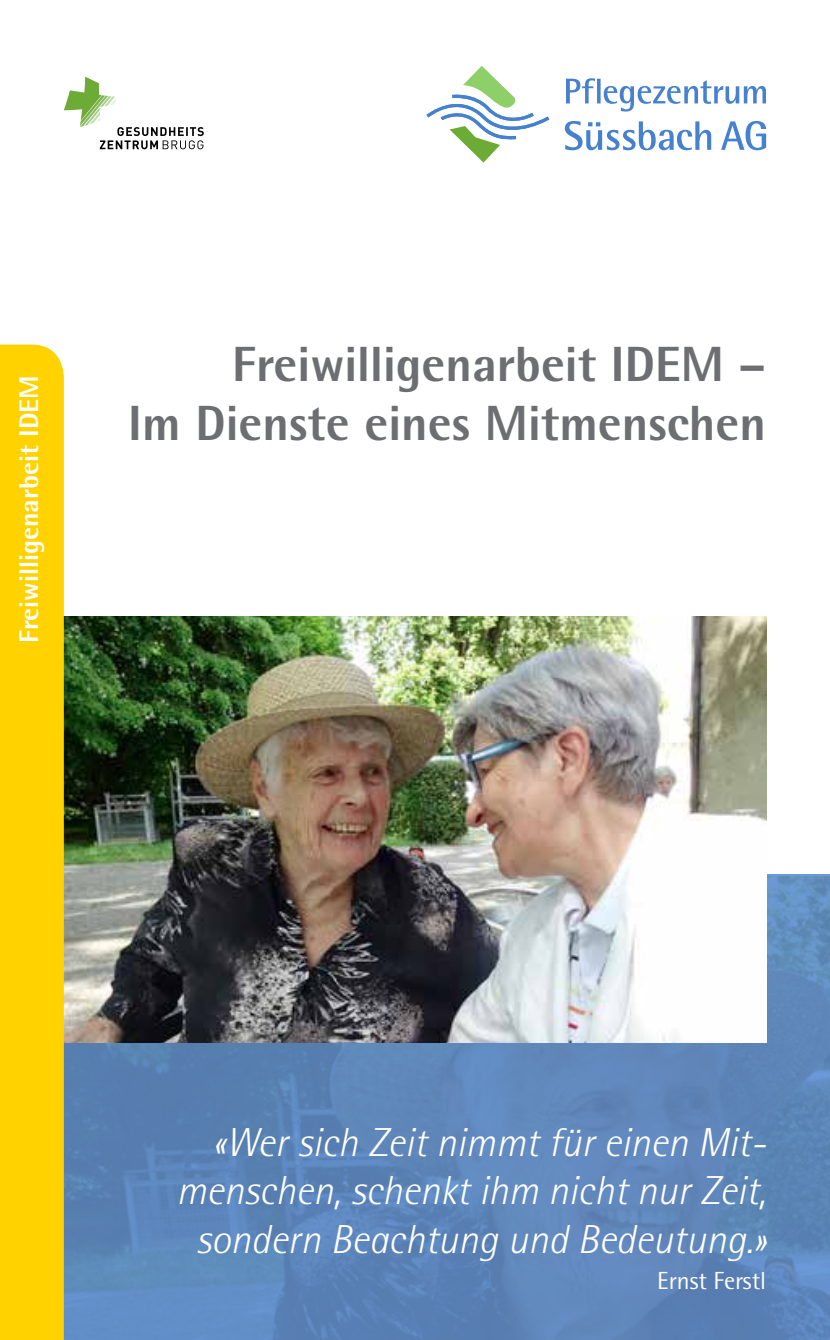
<style>
.page{position:relative;width:830px;height:1340px;background:#fff}
.page>*{position:absolute;margin:0;border:0;box-sizing:border-box;transform-origin:0 0}
.t1{font:800 49.5px/59.4px "Rotis Semi Sans";color:#6d6e71;text-align:right}
.t2{font:italic 300 40.5px/48.6px "Rotis Semi Sans";color:#fff;text-align:right}
.t3{font:800 27px "Rotis Semi Sans";color:#fff}
.t4{font:24.75px "Rotis Semi Sans";color:#fff}
</style>
<div class="page">
<svg style="left:426px;top:66px;width:123px;height:96px"></svg>
<svg style="left:564px;top:121px;width:201px;height:29px"></svg>
<svg style="left:566px;top:78px;width:199px;height:33px"></svg>
<img style="left:64px;top:876px;width:765px;height:463px">
<img style="left:64px;top:616px;width:701px;height:426px">
<div style="left:0;top:344px;width:64px;height:995px;background:#ffd200"></div>
<svg style="left:64px;top:77px;width:140px;height:72px"></svg>
<p class="t3" style="left:12px;top:643px;width:269px;rotate:-90deg">Freiwilligenarbeit IDEM</p>
<p class="t1" style="left:128px;top:333px;width:639px">Freiwilligenarbeit IDEM –<br>Im Dienste eines Mitmenschen</p>
<p class="t2" style="left:176px;top:1117px;width:591px">«Wer sich Zeit nimmt für einen Mit&shy;menschen, schenkt ihm nicht nur Zeit, sondern Beachtung und Bedeutung.»</p>
<p class="t4" style="left:657px;top:1265px;width:110px">Ernst Ferstl</p>
</div>
